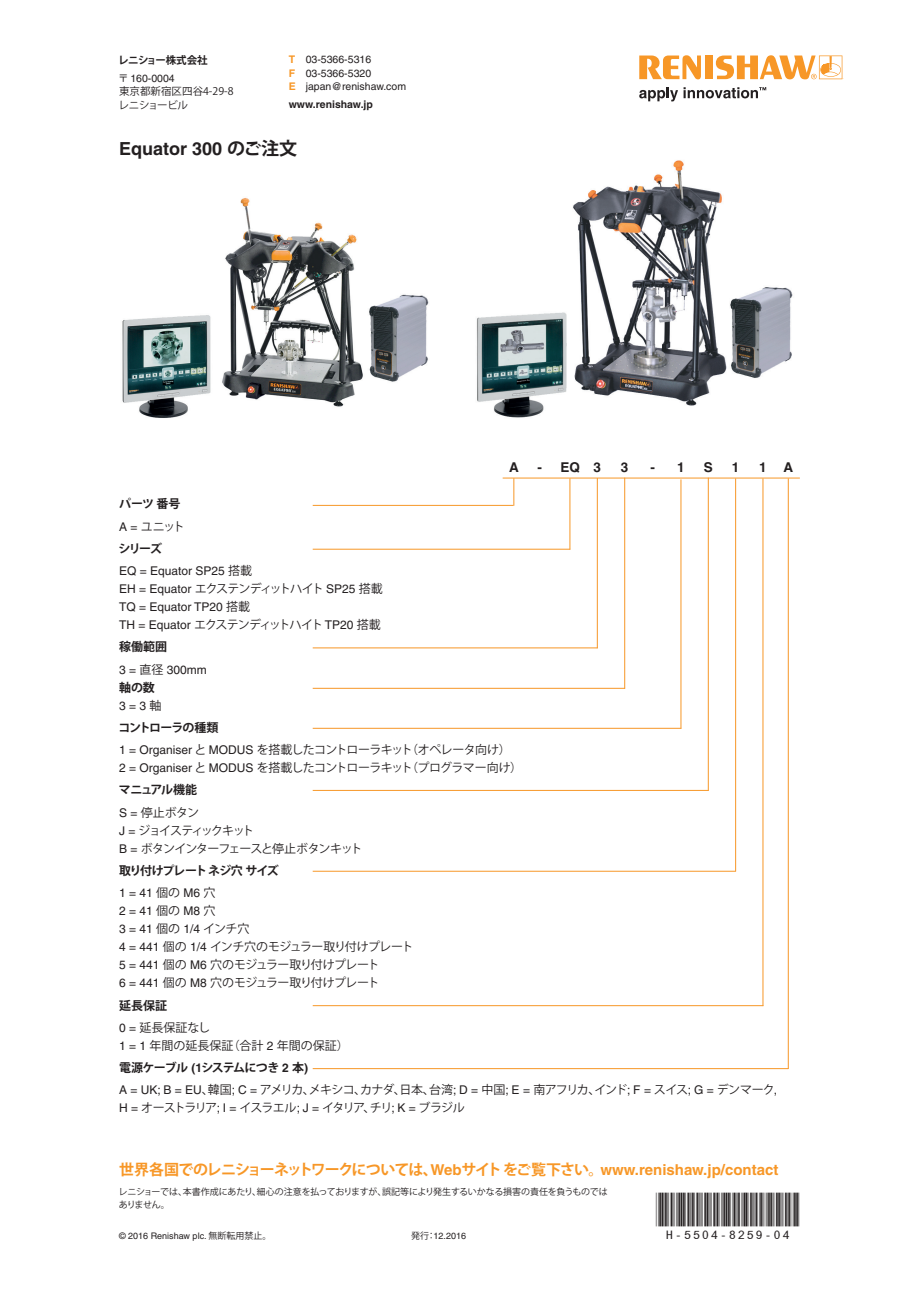
<style>
.page{position:relative;width:919px;height:1289px;background:#fff}
.page>*{position:absolute;margin:0;border:0;box-sizing:border-box;transform-origin:0 0}
.t1{font:48px "MBH16 B";color:#231f20}
.t2{font:700 18px "Helvetica";color:#231f20}
.t3{font:700 15px "Koz Go Pr 6 N";letter-spacing:-.07em;color:#f79727}
.t4{font:700 13.5px "Helvetica";color:#231f20}
.t5{font:12px/22.2px "Koz Go Pr 6 N";letter-spacing:-.06em;color:#231f20}
.t6{font:12px/18px "Helvetica";color:#231f20}
.t7{font:12px/22.2px "Koz Go Pr 6 N";letter-spacing:-.04em;color:#231f20}
.t8{font:12px/18px "Koz Go Pr 6 N";letter-spacing:-.09em;color:#231f20}
.t9{font:12px "Koz Go Pr 6 N";letter-spacing:-.1em;color:#231f20}
.t10{font:700 12px/22.2px "Koz Go Pr 6 N";letter-spacing:-.065em;color:#231f20}
.t11{font:700 12px "Koz Go Pr 6 N";letter-spacing:-.1em;color:#231f20}
.t12{font:10.5px/13.5px "Helvetica";color:#231f20}
.t13{font:10.5px/13.5px "Koz Go Pr 6 N";color:#231f20}
.t14{font:700 10.5px "Helvetica";color:#231f20}
.t15{font:700 10.5px "Koz Go Pr 6 N";letter-spacing:-.025em;color:#231f20}
.t16{font:9px/12.6px "Koz Go Pr 6 N";letter-spacing:-.02em;color:#231f20}
.t17{font:9px "Helvetica";color:#231f20}
.s1{font-family:"Koz Go Pr 6 N"}
.s2{font-weight:700;color:#f79727}
.s3{font-family:"Helvetica";font-weight:400}
.s4{font-weight:400}
.s5{font-weight:700}
.s6{font-family:"Helvetica"}
.s7{font-family:"Helvetica";font-weight:700}
</style>
<div class="page">
<svg style="left:639px;top:55px;width:62px;height:24px"></svg>
<div style="left:705px;top:55px;width:8px;height:24px;background:#f79727"></div>
<svg style="left:715px;top:55px;width:127px;height:24px"></svg>
<svg style="left:639px;top:87px;width:127px;height:14px"></svg>
<img style="left:476px;top:160px;width:317px;height:258px">
<img style="left:122px;top:197px;width:307px;height:221px">
<hr style="left:313px;top:505px;width:200px;height:1px;background:#f79727">
<hr style="left:313px;top:549px;width:257px;height:1px;background:#f79727">
<hr style="left:313px;top:647px;width:284px;height:1px;background:#f79727">
<hr style="left:313px;top:688px;width:312px;height:1px;background:#f79727">
<hr style="left:313px;top:728px;width:368px;height:1px;background:#f79727">
<hr style="left:313px;top:790px;width:395px;height:1px;background:#f79727">
<hr style="left:313px;top:870px;width:422px;height:1px;background:#f79727">
<hr style="left:313px;top:1005px;width:450px;height:1px;background:#f79727">
<hr style="left:313px;top:1068px;width:475px;height:1px;background:#f79727">
<hr style="left:502px;top:477px;width:297px;height:1px;background:#f79727">
<svg style="left:513px;top:478px;width:1px;height:28px"></svg>
<hr style="left:569px;top:478px;width:1px;height:71px;background:#f79727">
<hr style="left:597px;top:478px;width:1px;height:170px;background:#f79727">
<hr style="left:787px;top:478px;width:1px;height:590px;background:#f79727">
<hr style="left:624px;top:477px;width:1px;height:211px;background:#f79727">
<hr style="left:680px;top:479px;width:1px;height:249px;background:#f79727">
<hr style="left:707px;top:477px;width:1px;height:313px;background:#f79727">
<hr style="left:735px;top:478px;width:1px;height:393px;background:#f79727">
<hr style="left:762px;top:478px;width:1px;height:528px;background:#f79727">
<p class="t15" style="left:118px;top:54px;width:91px">レニショー株式会社</p>
<p class="t12" style="left:118px;top:71px;width:58px"><span class="s1">〒</span> 160-0004</p>
<p class="t13" style="left:118px;top:85px;width:117px">東京都新宿区四谷4-29-8レニショービル</p>
<p class="t12" style="left:289px;top:53px;width:119px"><span class="s2">T</span> 03-5366-5316<br><span class="s2">F</span> 03-5366-5320<br><span class="s2">E</span> japan@renishaw.com</p>
<p class="t14" style="left:289px;top:98px;width:86px">www.renishaw.jp</p>
<h2 class="t2" style="left:119px;top:137px;width:179px">Equator 300 <span class="s1">のご注文</span></h2>
<p class="t4" style="left:509px;top:459px;width:11px">A</p>
<p class="t4" style="left:537px;top:459px;width:65px">- EQ3</p>
<p class="t4" style="left:621px;top:459px;width:9px">3</p>
<p class="t4" style="left:650px;top:459px;width:36px">- 1</p>
<p class="t4" style="left:703px;top:459px;width:11px">S</p>
<p class="t4" style="left:731px;top:459px;width:9px">1</p>
<p class="t4" style="left:759px;top:459px;width:9px">1</p>
<p class="t4" style="left:783px;top:459px;width:11px">A</p>
<p class="t10" style="left:118px;top:493px;width:68px">パーツ 番号<br><span class="s3">A =</span> <span class="s4">ユニット</span>シリーズ</p>
<p class="t6" style="left:119px;top:562px;width:265px">EQ = Equator SP25 <span class="s1">搭載<br></span>EH = Equator <span class="s1">エクステンディットハイト</span> SP25 <span class="s1">搭載<br></span>TQ = Equator TP20 <span class="s1">搭載<br></span>TH = Equator <span class="s1">エクステンディットハイト</span> TP20 <span class="s1">搭載</span></p>
<p class="t10" style="left:119px;top:636px;width:49px">稼働範囲</p>
<p class="t6" style="left:119px;top:660px;width:89px">3 = <span class="s1">直径</span> 300mm</p>
<p class="t10" style="left:119px;top:676px;width:37px">軸の数</p>
<p class="t6" style="left:119px;top:696px;width:44px">3 = 3 <span class="s1">軸</span></p>
<p class="t5" style="left:118px;top:716px;width:394px"><span class="s5">コントローラの種類<br></span><span class="s6">1 = Organiser</span> と <span class="s6">MODUS</span> を搭載したコントローラキット（オペレータ向け）</p>
<p class="t5" style="left:119px;top:757px;width:405px"><span class="s6">2 = Organiser</span> と <span class="s6">MODUS</span> を搭載したコントローラキット（プログラマー向け）<span class="s5">マニュアル機能<br></span><span class="s6">S =</span> 停止ボタン</p>
<p class="t8" style="left:119px;top:821px;width:245px"><span class="s6">J =</span> ジョイスティックキット<br><span class="s6">B =</span> ボタンインターフェースと停止ボタンキット</p>
<p class="t11" style="left:119px;top:863px;width:161px">取り付けプレート ネジ穴 サイズ</p>
<p class="t6" style="left:119px;top:884px;width:132px">1 = 41 <span class="s1">個の</span> M6 <span class="s1">穴<br></span>2 = 41 <span class="s1">個の</span> M8 <span class="s1">穴<br></span>3 = 41 <span class="s1">個の</span> 1/4 <span class="s1">インチ穴</span></p>
<p class="t5" style="left:119px;top:938px;width:296px;line-height:18px"><span class="s6">4 = 441</span> 個の <span class="s6">1/4</span> インチ穴のモジュラー取り付けプレート<br><span class="s6">5 = 441</span> 個の <span class="s6">M6</span> 穴のモジュラー取り付けプレート<br><span class="s6">6 = 441</span> 個の <span class="s6">M8</span> 穴のモジュラー取り付けプレート</p>
<p class="t5" style="left:119px;top:994px;width:93px"><span class="s5">延長保証<br></span><span class="s6">0 =</span> 延長保証なし</p>
<p class="t7" style="left:119px;top:1034px;width:659px"><span class="s6">1 = 1</span> 年間の延長保証（合計 <span class="s6">2</span> 年間の保証）<br><span class="s5">電源ケーブル</span> <span class="s7">(1</span><span class="s5">システムにつき</span> <span class="s7">2</span> <span class="s5">本</span><span class="s7">)<br></span><span class="s6">A = UK; B = EU</span>、韓国<span class="s6">; C =</span> アメリカ、メキシコ、カナダ、日本、台湾<span class="s6">; D =</span> 中国<span class="s6">; E =</span> 南アフリカ、インド<span class="s6">; F =</span> スイス<span class="s6">; G =</span> デンマーク<span class="s6">,</span></p>
<p class="t9" style="left:119px;top:1101px;width:347px"><span class="s6">H =</span> オーストラリア<span class="s6">; I =</span> イスラエル<span class="s6">; J =</span> イタリア、チリ<span class="s6">; K =</span> ブラジル</p>
<p class="t3" style="left:119px;top:1161px;width:660px">世界各国でのレニショーネットワークについては、<span class="s6">Web</span>サイト をご覧下さい。<span class="s6">www.renishaw.jp/contact</span></p>
<h1 class="t1" style="left:656px;top:1193px;width:145px">*H-5504-8259-04*</h1>
<p class="t16" style="left:118px;top:1185px;width:490px">レニショーでは、本書作成にあたり、細心の注意を払っておりますが、誤記等により発生するいかなる損害の責任を負うものではありません。</p>
<p class="t17" style="left:119px;top:1230px;width:154px">© 2016 Renishaw plc. <span class="s1">無断転用禁止。</span></p>
<p class="t17" style="left:411px;top:1230px;width:57px"><span class="s1">発行：</span>12.2016</p>
</div>
